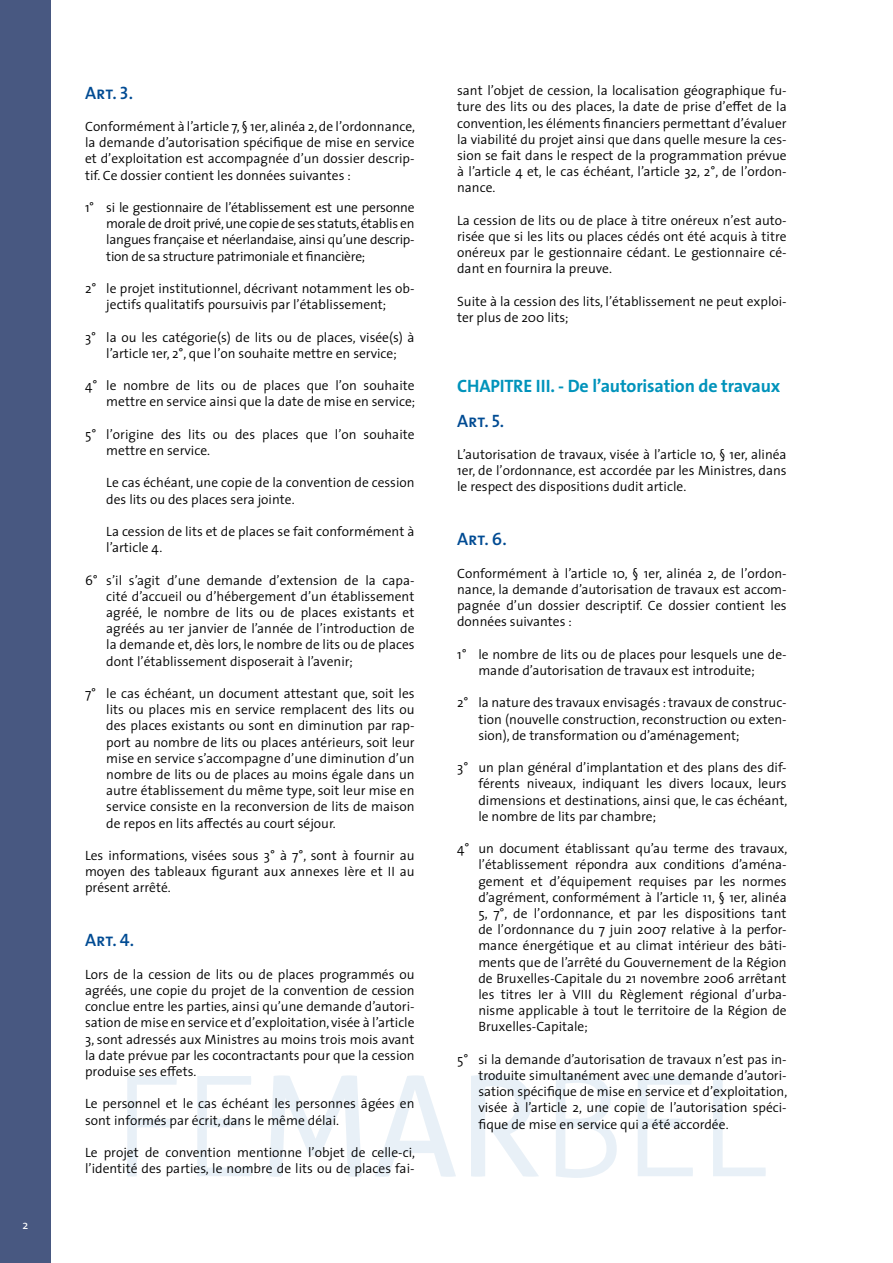
<style>
.page{position:relative;width:893px;height:1263px;background:#fff}
.page>*{position:absolute;margin:0;border:0;box-sizing:border-box;transform-origin:0 0}
.t1{font:700 18px "The Sans";letter-spacing:-.01em;color:#0093bb}
.t2{font:18px "The Sans Semi Bold Caps";color:#004b93}
.t3{font:300 13.5px/16.2px "The Sans";color:#000;text-align:justify}
.t4{font:12px "The Sans";color:#fff}
</style>
<div class="page">
<div style="left:0;top:0;width:51px;height:1263px;background:#485881"></div>
<svg style="left:127px;top:1076px;width:50px;height:100px"></svg>
<svg style="left:197px;top:1076px;width:55px;height:100px"></svg>
<svg style="left:269px;top:1075px;width:93px;height:102px"></svg>
<svg style="left:375px;top:1075px;width:81px;height:102px"></svg>
<svg style="left:471px;top:1074px;width:68px;height:103px"></svg>
<svg style="left:556px;top:1074px;width:61px;height:104px"></svg>
<svg style="left:638px;top:1076px;width:55px;height:100px"></svg>
<svg style="left:713px;top:1076px;width:53px;height:100px"></svg>
<p class="t4" style="left:23px;top:1215px;width:7px">2</p>
<h1 class="t2" style="left:85px;top:77px;width:50px">Art. 3.</h1>
<p class="t3" style="left:85px;top:118px;width:332px">Conformément à l’article 7, § 1er, alinéa 2, de l’ordonnance, la demande d’autorisation spécifique de mise en service et d’exploitation est accompagnée d’un dossier descrip&shy;tif. Ce dossier contient les données suivantes :</p>
<p class="t3" style="left:106px;top:199px;width:310px;text-indent:-21px">1° si le gestionnaire de l’établissement est une personne morale de droit privé, une copie de ses statuts, établis en langues française et néerlandaise, ainsi qu’une descrip&shy;tion de sa structure patrimoniale et financière;</p>
<p class="t3" style="left:85px;top:280px;width:331px;text-align:center">2° le projet institutionnel, décrivant notamment les ob&shy;jectifs qualitatifs poursuivis par l’établissement;</p>
<p class="t3" style="left:85px;top:328px;width:331px;text-align:center">3° la ou les catégorie(s) de lits ou de places, visée(s) à l’article 1er, 2°, que l’on souhaite mettre en service;</p>
<p class="t3" style="left:85px;top:377px;width:332px;text-align:right">4° le nombre de lits ou de places que l’on souhaite mettre en service ainsi que la date de mise en service;</p>
<p class="t3" style="left:106px;top:426px;width:310px;text-indent:-21px">5° l’origine des lits ou des places que l’on souhaite mettre en service.</p>
<p class="t3" style="left:106px;top:474px;width:310px">Le cas échéant, une copie de la convention de cession des lits ou des places sera jointe.</p>
<p class="t3" style="left:106px;top:523px;width:310px">La cession de lits et de places se fait conformément à l’article 4.</p>
<p class="t3" style="left:106px;top:571px;width:310px;text-indent:-21px">6° s’il s’agit d’une demande d’extension de la capa&shy;cité d’accueil ou d’hébergement d’un établissement agréé, le nombre de lits ou de places existants et agréés au 1er janvier de l’année de l’introduction de la demande et, dès lors, le nombre de lits ou de places dont l’établissement disposerait à l’avenir;</p>
<p class="t3" style="left:106px;top:685px;width:310px;text-indent:-21px">7° le cas échéant, un document attestant que, soit les lits ou places mis en service remplacent des lits ou des places existants ou sont en diminution par rap&shy;port au nombre de lits ou places antérieurs, soit leur mise en service s’accompagne d’une diminution d’un nombre de lits ou de places au moins égale dans un autre établissement du même type, soit leur mise en service consiste en la reconversion de lits de maison de repos en lits affectés au court séjour.</p>
<p class="t3" style="left:85px;top:847px;width:331px">Les informations, visées sous 3° à 7°, sont à fournir au moyen des tableaux figurant aux annexes Ière et II au présent arrêté.</p>
<h1 class="t2" style="left:85px;top:925px;width:51px">Art. 4.</h1>
<p class="t3" style="left:85px;top:966px;width:331px">Lors de la cession de lits ou de places programmés ou agréés, une copie du projet de la convention de cession conclue entre les parties, ainsi qu’une demande d’autori&shy;sation de mise en service et d’exploitation, visée à l’article 3, sont adressés aux Ministres au moins trois mois avant la date prévue par les cocontractants pour que la cession produise ses effets.</p>
<p class="t3" style="left:85px;top:1095px;width:331px">Le personnel et le cas échéant les personnes âgées en sont informés par écrit, dans le même délai.</p>
<p class="t3" style="left:85px;top:1144px;width:332px">Le projet de convention mentionne l’objet de celle-ci, l’identité des parties, le nombre de lits ou de places fai-</p>
<p class="t3" style="left:457px;top:82px;width:331px">sant l’objet de cession, la localisation géographique fu&shy;ture des lits ou des places, la date de prise d’effet de la convention, les éléments financiers permettant d’évaluer la viabilité du projet ainsi que dans quelle mesure la ces&shy;sion se fait dans le respect de la programmation prévue à l’article 4 et, le cas échéant, l’article 32, 2°, de l’ordon&shy;nance.</p>
<p class="t3" style="left:457px;top:212px;width:331px">La cession de lits ou de place à titre onéreux n’est auto&shy;risée que si les lits ou places cédés ont été acquis à titre onéreux par le gestionnaire cédant. Le gestionnaire cé&shy;dant en fournira la preuve.</p>
<p class="t3" style="left:457px;top:293px;width:331px">Suite à la cession des lits, l’établissement ne peut exploi&shy;ter plus de 200 lits;</p>
<h1 class="t1" style="left:457px;top:371px;width:325px">CHAPITRE III. - De l’autorisation de travaux</h1>
<h1 class="t2" style="left:457px;top:405px;width:49px">Art. 5.</h1>
<p class="t3" style="left:457px;top:446px;width:331px">L’autorisation de travaux, visée à l’article 10, § 1er, alinéa 1er, de l’ordonnance, est accordée par les Ministres, dans le respect des dispositions dudit article.</p>
<h1 class="t2" style="left:457px;top:524px;width:51px">Art. 6.</h1>
<p class="t3" style="left:457px;top:565px;width:331px">Conformément à l’article 10, § 1er, alinéa 2, de l’ordon&shy;nance, la demande d’autorisation de travaux est accom&shy;pagnée d’un dossier descriptif. Ce dossier contient les données suivantes :</p>
<p class="t3" style="left:478px;top:646px;width:310px;text-indent:-21px">1° le nombre de lits ou de places pour lesquels une de&shy;mande d’autorisation de travaux est introduite;</p>
<p class="t3" style="left:478px;top:694px;width:310px;text-indent:-21px">2° la nature des travaux envisagés : travaux de construc&shy;tion (nouvelle construction, reconstruction ou exten&shy;sion), de transformation ou d’aménagement;</p>
<p class="t3" style="left:478px;top:759px;width:310px;text-indent:-21px">3° un plan général d’implantation et des plans des dif&shy;férents niveaux, indiquant les divers locaux, leurs dimensions et destinations, ainsi que, le cas échéant, le nombre de lits par chambre;</p>
<p class="t3" style="left:478px;top:840px;width:310px;text-indent:-21px">4° un document établissant qu’au terme des travaux, l’établissement répondra aux conditions d’aména&shy;gement et d’équipement requises par les normes d’agrément, conformément à l’article 11, § 1er, alinéa 5, 7°, de l’ordonnance, et par les dispositions tant de l’ordonnance du 7 juin 2007 relative à la perfor&shy;mance énergétique et au climat intérieur des bâti&shy;ments que de l’arrêté du Gouvernement de la Région de Bruxelles-Capitale du 21 novembre 2006 arrêtant les titres Ier à VIII du Règlement régional d’urba&shy;nisme applicable à tout le territoire de la Région de Bruxelles-Capitale;</p>
<p class="t3" style="left:478px;top:1051px;width:310px;text-indent:-21px">5° si la demande d’autorisation de travaux n’est pas in&shy;troduite simultanément avec une demande d’autori&shy;sation spécifique de mise en service et d’exploitation, visée à l’article 2, une copie de l’autorisation spéci&shy;fique de mise en service qui a été accordée.</p>
</div>
